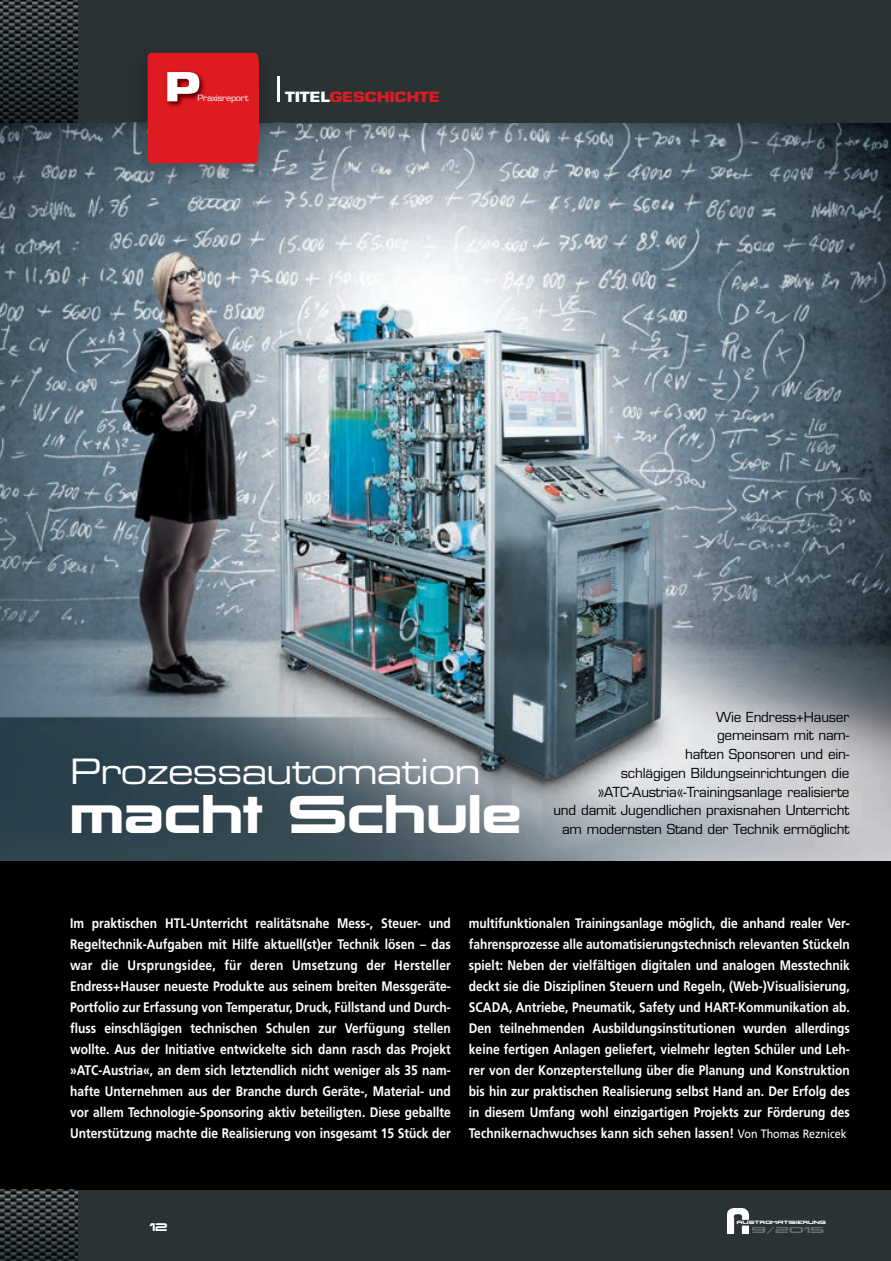
<style>
.page{position:relative;width:891px;height:1261px;background:#fff}
.page>*{position:absolute;margin:0;border:0;box-sizing:border-box;transform-origin:0 0}
.t1{font:46.35px "Korataki";color:#fff}
.t2{font:700 39px "Eurostile";color:#fff;scale:1.3 1}
.t3{font:35.1px "Eurostile Extended Two";letter-spacing:-.03em;color:#fff;scale:.95 1}
.t4{font:700 13.8px/21px "Frutiger";color:#fff;text-align:justify;scale:.87 1}
.t5{font:700 13.8px "Eurostile";letter-spacing:-.015em;color:#de1b22;scale:1.2 1}
.t6{font:13.5px/18.8px "Eurostile";letter-spacing:-.015em;color:#000001;text-align:right}
.t7{font:9.75px "Korataki";color:#fff;scale:1.05 1}
.t8{font:8.25px "Eurostile";letter-spacing:-.03em;color:#fff;scale:1.1 1}
.t9{font:4.05px "BOL Dfinger";letter-spacing:.05em;color:#fff;scale:1.26 1}
.s1{color:#fff}
.s2{font-weight:400;font-size:12.15px}
</style>
<div class="page">
<img style="left:0;top:147px;width:890px;height:713px">
<div style="left:0;top:860px;width:890px;height:359px;background:#000001"></div>
<img style="left:0;top:122px;width:890px;height:25px">
<div style="left:0;top:0;width:890px;height:122px;background:#2b3234"></div>
<div style="left:0;top:1189px;width:890px;height:71px;background:#2b3234"></div>
<img style="left:727px;top:1208px;width:21px;height:24px">
<svg style="left:752px;top:1227px;width:71px;height:6px"></svg>
<img style="left:0;top:0;width:77px;height:122px">
<img style="left:0;top:1189px;width:77px;height:71px">
<img style="left:122px;top:52px;width:162px;height:146px">
<svg style="left:278px;top:77px;width:1px;height:24px"></svg>
<div style="left:148px;top:53px;width:110px;height:110px;background:#de1b22;border-radius:4px"></div>
<img style="left:166px;top:62px;width:108px;height:81px">
<h2 class="t2" style="left:164px;top:72px;width:29px">P</h2>
<p class="t8" style="left:197px;top:95px;width:48px">Praxisreport</p>
<p class="t5" style="left:285px;top:91px;width:131px"><span class="s1">TITEL</span>GESCHICHTE</p>
<h3 class="t3" style="left:70px;top:758px;width:434px">Prozessautomation</h3>
<h1 class="t1" style="left:70px;top:796px;width:453px">macht Schule</h1>
<p class="t6" style="left:553px;top:708px;width:297px">Wie Endress+Hauser<br>gemeinsam mit nam-<br>haften Sponsoren und ein-<br>schlägigen Bildungseinrichtungen die »ATC-Austria«-Trainingsanlage realisierte<br>und damit Jugendlichen praxisnahen Unterricht am modernsten Stand der Technik ermöglicht</p>
<p class="t4" style="left:70px;top:913px;width:439px">Im praktischen HTL-Unterricht realitätsnahe Mess-, Steuer- und Regeltechnik-Aufgaben mit Hilfe aktuell(st)er Technik lösen – das war die Ursprungsidee, für deren Umsetzung der Hersteller Endress+Hauser neueste Produkte aus seinem breiten Messgeräte-Portfolio zur Erfassung von Temperatur, Druck, Füllstand und Durch&shy;fluss einschlägigen technischen Schulen zur Verfügung stellen wollte. Aus der Initiative entwickelte sich dann rasch das Projekt »ATC-Austria«, an dem sich letztendlich nicht weniger als 35 nam&shy;hafte Unternehmen aus der Branche durch Geräte-, Material- und vor allem Technologie-Sponsoring aktiv beteiligten. Diese geballte Unterstützung machte die Realisierung von insgesamt 15 Stück der</p>
<p class="t4" style="left:469px;top:913px;width:439px">multifunktionalen Trainingsanlage möglich, die anhand realer Ver&shy;fahrensprozesse alle automatisierungstechnisch relevanten Stückeln spielt: Neben der vielfältigen digitalen und analogen Messtechnik deckt sie die Disziplinen Steuern und Regeln, (Web-)Visualisierung, SCADA, Antriebe, Pneumatik, Safety und HART-Kommunikation ab.<br>Den teilnehmenden Ausbildungsinstitutionen wurden allerdings keine fertigen Anlagen geliefert, vielmehr legten Schüler und Leh&shy;rer von der Konzepterstellung über die Planung und Konstruktion bis hin zur praktischen Realisierung selbst Hand an. Der Erfolg des in diesem Umfang wohl einzigartigen Projekts zur Förderung des Technikernachwuchses kann sich sehen lassen! <span class="s2">Von Thomas Reznicek</span></p>
<p class="t7" style="left:149px;top:1223px;width:19px">12</p>
<p class="t9" style="left:736px;top:1220px;width:72px">AUSTROMATISIERUNG</p>
</div>
